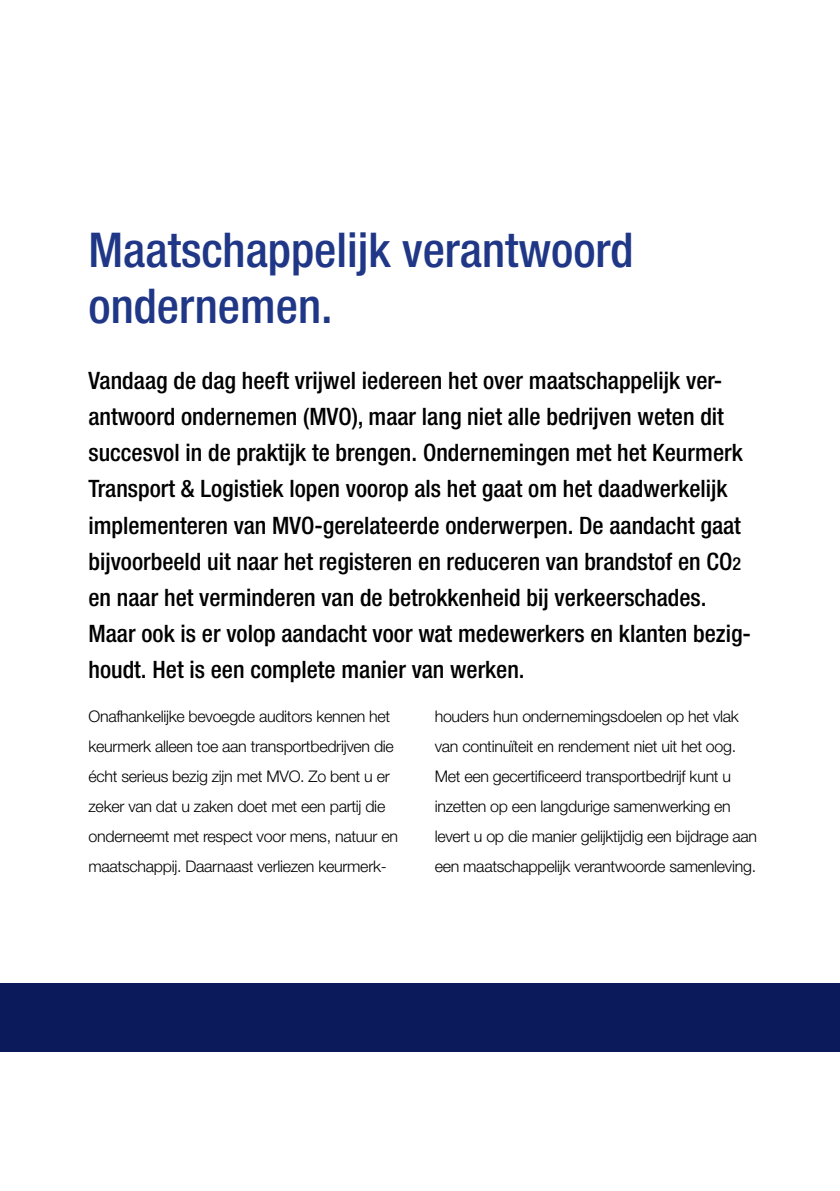
<style>
.page{position:relative;width:840px;height:1191px;background:#fff}
.page>*{position:absolute;margin:0;border:0;box-sizing:border-box;transform-origin:0 0}
.t1{font:500 condensed 48px/56px "Helvetica Neue";color:#1f3786}
.t2{font:500 condensed 24px/36px "Helvetica Neue";color:#000}
.t3{font:300 16px/30px "Helvetica Neue";letter-spacing:-.02em;color:#000}
.s1{font-size:18px}
</style>
<div class="page">
<div style="left:0;top:983px;width:839px;height:68px;background:#0b1a5a"></div>
<h1 class="t1" style="left:88px;top:221px;width:546px">Maatschappelijk verantwoord ondernemen.</h1>
<p class="t2" style="left:88px;top:362px;width:663px">Vandaag de dag heeft vrijwel iedereen het over maatschappelijk ver&shy;antwoord ondernemen (MVO), maar lang niet alle bedrijven weten dit succesvol in de praktijk te brengen. Ondernemingen met het Keurmerk Transport &amp; Logistiek lopen voorop als het gaat om het daadwerkelijk implementeren van MVO-gerelateerde onderwerpen. De aandacht gaat bijvoorbeeld uit naar het registeren en reduceren van brandstof en CO<span class="s1">2 </span>en naar het verminderen van de betrokkenheid bij verkeerschades.<br>Maar ook is er volop aandacht voor wat medewerkers en klanten bezig&shy;houdt. Het is een complete manier van werken.</p>
<p class="t3" style="left:88px;top:701px;width:311px">Onafhankelijke bevoegde auditors kennen het keurmerk alleen toe aan transportbedrijven die écht serieus bezig zijn met MVO. Zo bent u er zeker van dat u zaken doet met een partij die onderneemt met respect voor mens, natuur en maatschappij. Daarnaast verliezen keurmerk-</p>
<p class="t3" style="left:434px;top:701px;width:324px">houders hun ondernemingsdoelen op het vlak van continuïteit en rendement niet uit het oog.<br>Met een gecertificeerd transportbedrijf kunt u inzetten op een langdurige samenwerking en levert u op die manier gelijktijdig een bijdrage aan een maatschappelijk verantwoorde samenleving.</p>
</div>
